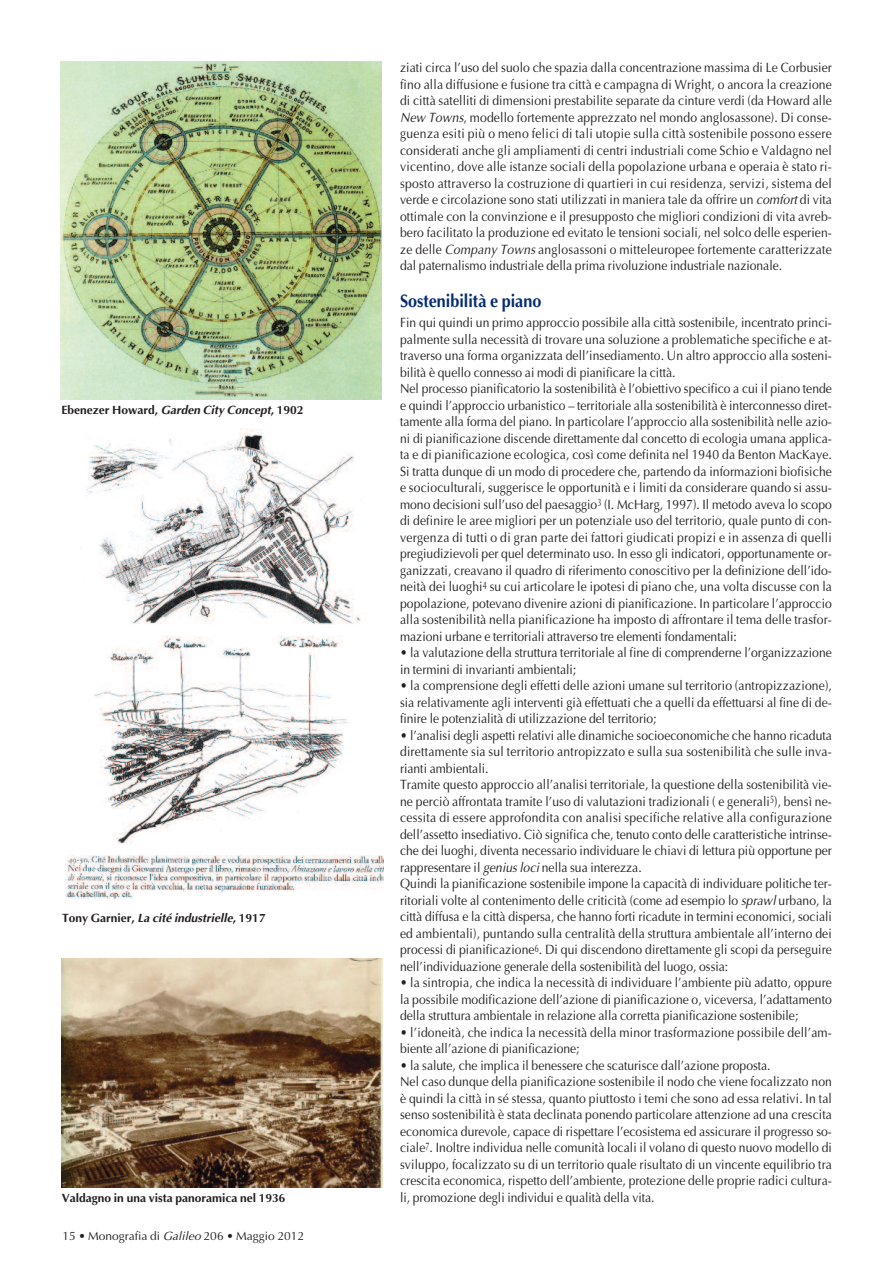
<style>
.page{position:relative;width:893px;height:1263px;background:#fff}
.page>*{position:absolute;margin:0;border:0;box-sizing:border-box;transform-origin:0 0}
.t1{font:700 18px "Optima";color:#052d6f;scale:.9 1}
.t2{font:13.5px/16.5px "Optima";letter-spacing:.005em;color:#231f20;scale:.9 1}
.t3{font:700 12px "Optima";color:#231f20}
.t4{font:12px "Optima";color:#231f20}
.t5{font:italic 700 12px "Optima";color:#231f20}
.s1{font-style:italic}
.s2{font-style:normal}
</style>
<div class="page">
<img style="left:60px;top:61px;width:322px;height:338px">
<img style="left:65px;top:429px;width:319px;height:470px">
<img style="left:61px;top:959px;width:322px;height:228px">
<p class="t3" style="left:61px;top:403px;width:244px">Ebenezer Howard, <span class="s1">Garden City Concept</span>, 1902</p>
<p class="t5" style="left:62px;top:911px;width:205px"><span class="s2">Tony Garnier,</span> La cité industrielle<span class="s2">, 1917</span></p>
<p class="t3" style="left:62px;top:1191px;width:225px">Valdagno in una vista panoramica nel 1936</p>
<p class="t4" style="left:62px;top:1228px;width:243px">15 • Monografia di <span class="s1">Galileo</span>206 • Maggio 2012</p>
<p class="t2" style="left:400px;top:59px;width:481px;text-align:justify">ziati circa l’uso del suolo che spazia dalla concentrazione massima di Le Corbusier fino alla diffusione e fusione tra città e campagna di Wright, o ancora la creazione di città satelliti di dimensioni prestabilite separate da cinture verdi (da Howard alle <span class="s1">NewTowns</span>, modello fortemente apprezzato nel mondo anglosassone). Di conse&shy;guenza esiti più o meno felici di tali utopie sulla città sostenibile possono essere considerati anche gli ampliamenti di centri industriali come Schio e Valdagno nel vicentino, dove alle istanze sociali della popolazione urbana e operaia è stato ri&shy;sposto attraverso la costruzione di quartieri in cui residenza, servizi, sistema del verde e circolazione sono stati utilizzati in maniera tale da offrire un <span class="s1">comfort</span> di vita ottimale con la convinzione e il presupposto che migliori condizioni di vita avreb&shy;bero facilitato la produzione ed evitato le tensioni sociali, nel solco delle esperien&shy;ze delle <span class="s1">Company Towns</span>anglosassoni o mitteleuropee fortemente caratterizzate dal paternalismo industriale della prima rivoluzione industriale nazionale.</p>
<h1 class="t1" style="left:400px;top:290px;width:159px">Sostenibilità e piano</h1>
<p class="t2" style="left:400px;top:314px;width:481px">Fin qui quindi un primo approccio possibile alla città sostenibile, incentrato princi&shy;palmente sulla necessità di trovare una soluzione a problematiche specifiche e at&shy;traverso una forma organizzata dell’insediamento. Un altro approccio alla sosteni&shy;bilità è quello connesso ai modi di pianificare la città.<br>Nel processo pianificatorio la sostenibilità è l’obiettivo specifico a cui il piano tende e quindi l’approccio urbanistico – territoriale alla sostenibilità è interconnesso diret&shy;tamente alla forma del piano. In particolare l’approccio alla sostenibilità nelle azio&shy;ni di pianificazione discende direttamente dal concetto di ecologia umana applica&shy;ta e di pianificazione ecologica, così come definita nel 1940 da Benton MacKaye.<br>Si tratta dunque di un modo di procedere che, partendo da informazioni biofisiche e socioculturali, suggerisce le opportunità e i limiti da considerare quando si assu&shy;mono decisioni sull’uso del paesaggio<sup>3</sup> (I. McHarg, 1997). Il metodo aveva lo scopo di definire le aree migliori per un potenziale uso del territorio, quale punto di con&shy;vergenza di tutti o di gran parte dei fattori giudicati propizi e in assenza di quelli pregiudizievoli per quel determinato uso. In esso gli indicatori, opportunamente or&shy;ganizzati, creavano il quadro di riferimento conoscitivo per la definizione dell’ido&shy;neità dei luoghi<sup>4</sup> su cui articolare le ipotesi di piano che, una volta discusse con la popolazione, potevano divenire azioni di pianificazione. In particolare l’approccio alla sostenibilità nella pianificazione ha imposto di affrontare il tema delle trasfor&shy;mazioni urbane e territoriali attraverso tre elementi fondamentali:</p>
<p class="t2" style="left:400px;top:644px;width:481px">• la valutazione della struttura territoriale al fine di comprenderne l’organizzazione in termini di invarianti ambientali;</p>
<p class="t2" style="left:400px;top:677px;width:481px;text-align:justify">• la comprensione degli effetti delle azioni umane sul territorio (antropizzazione), sia relativamente agli interventi già effettuati che a quelli da effettuarsi al fine di de&shy;finire le potenzialità di utilizzazione del territorio;</p>
<p class="t2" style="left:400px;top:727px;width:481px">• l’analisi degli aspetti relativi alle dinamiche socioeconomiche che hanno ricaduta direttamente sia sul territorio antropizzato e sulla sua sostenibilità che sulle inva&shy;rianti ambientali.<br>Tramite questo approccio all’analisi territoriale, la questione della sostenibilità vie&shy;ne perciò affrontata tramite l’uso di valutazioni tradizionali ( e generali<sup>5</sup>), bensì ne&shy;cessita di essere approfondita con analisi specifiche relative alla configurazione dell’assetto insediativo. Ciò significa che, tenuto conto delle caratteristiche intrinse&shy;che dei luoghi, diventa necessario individuare le chiavi di lettura più opportune per rappresentare il <span class="s1">geniusloci</span>nella sua interezza.<br>Quindi la pianificazione sostenibile impone la capacità di individuare politiche ter&shy;ritoriali volte al contenimento delle criticità (come ad esempio lo <span class="s1">sprawl</span>urbano, la città diffusa e la città dispersa, che hanno forti ricadute in termini economici, sociali ed ambientali), puntando sulla centralità della struttura ambientale all’interno dei processi di pianificazione<sup>6</sup>. Di qui discendono direttamente gli scopi da perseguire nell’individuazione generale della sostenibilità del luogo, ossia:</p>
<p class="t2" style="left:400px;top:974px;width:481px;text-align:justify">• la sintropia, che indica la necessità di individuare l’ambiente più adatto, oppure la possibile modificazione dell’azione di pianificazione o, viceversa, l’adattamento della struttura ambientale in relazione alla corretta pianificazione sostenibile;</p>
<p class="t2" style="left:400px;top:1024px;width:481px">• l’idoneità, che indica la necessità della minor trasformazione possibile dell’am&shy;biente all’azione di pianificazione;</p>
<p class="t2" style="left:400px;top:1057px;width:481px">• la salute, che implica il benessere che scaturisce dall’azione proposta.<br>Nel caso dunque della pianificazione sostenibile il nodo che viene focalizzato non è quindi la città in sé stessa, quanto piuttosto i temi che sono ad essa relativi. In tal senso sostenibilità è stata declinata ponendo particolare attenzione ad una crescita economica durevole, capace di rispettare l’ecosistema ed assicurare il progresso so&shy;ciale<sup>7</sup>. Inoltre individua nelle comunità locali il volano di questo nuovo modello di sviluppo, focalizzato su di un territorio quale risultato di un vincente equilibrio tra crescita economica, rispetto dell’ambiente, protezione delle proprie radici cultura&shy;li, promozione degli individui e qualità della vita.</p>
</div>
